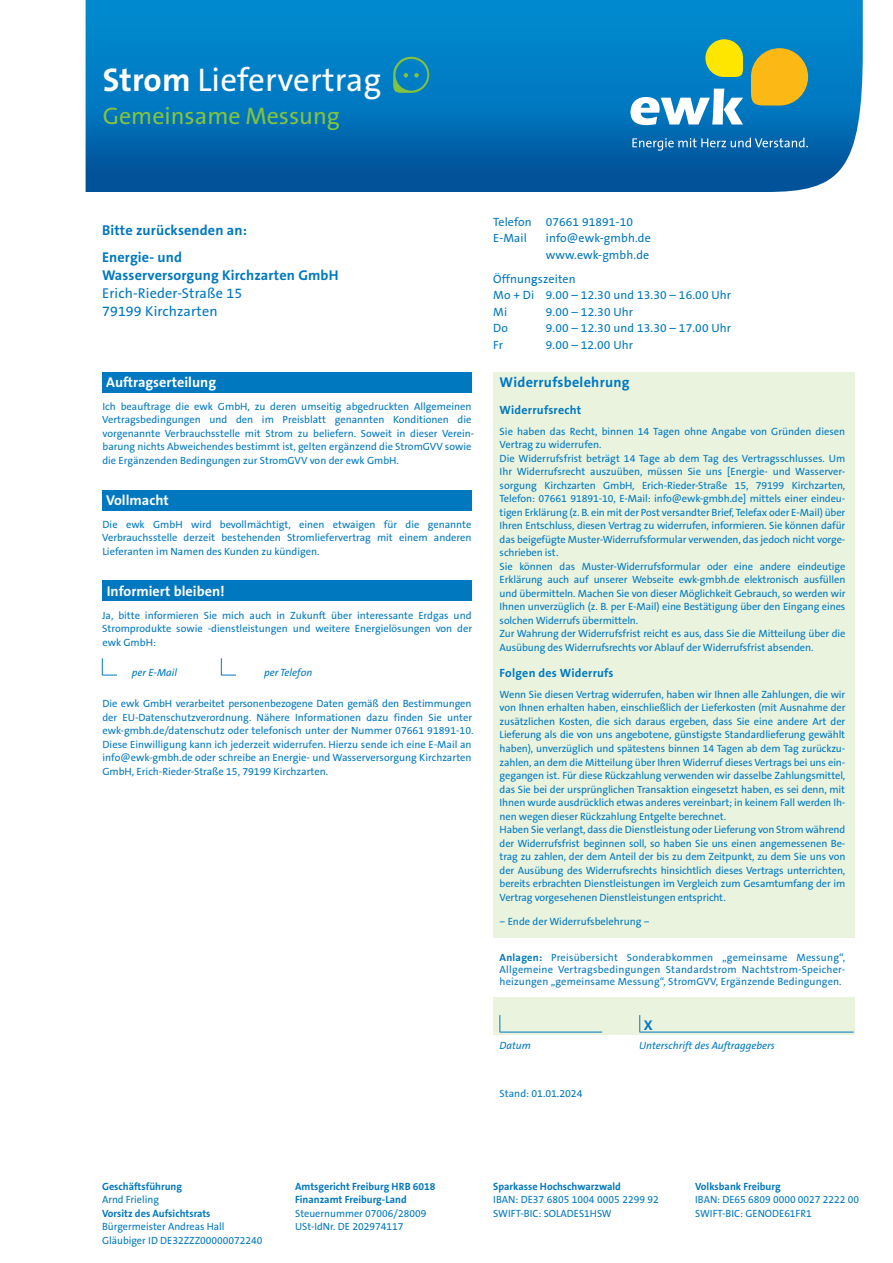
<style>
.page{position:relative;width:893px;height:1263px;background:#fff}
.page>*{position:absolute;margin:0;border:0;box-sizing:border-box;transform-origin:0 0}
.t1{font:33px "The Sans B5 Plain";letter-spacing:.005em;color:#fff}
.t2{font:24px "The Sans B5 Plain";color:#81c340}
.t3{font:700 14.25px/27px "The Sans B7";letter-spacing:.01em;color:#0078c0}
.t4{font:700 14.25px "The Sans B7";color:#fff}
.t5{font:14.25px/18px "The Sans B5 Plain";letter-spacing:.01em;color:#0078c0}
.t6{font:12px/16.5px "The Sans B5 Plain";letter-spacing:.01em;color:#0078c0}
.t7{font:700 12px "The Sans B7";letter-spacing:.02em;color:#0078c0}
.t8{font:10.5px/13.5px "The Sans B5 Plain";letter-spacing:-.01em;color:#0078c0}
.t9{font:700 10.5px/13.5px "The Sans B7";color:#0078c0}
.t10{font:italic 10.5px "The Sans B5 Plain";color:#0078c0}
.s1{font-family:"The Sans B7";font-weight:700}
.s2{font-family:"The Sans B6";font-weight:600}
</style>
<div class="page">
<div style="left:493px;top:998px;width:362px;height:37px;background:#e9f3de"></div>
<div style="left:493px;top:372px;width:362px;height:565px;background:#e9f3de"></div>
<div style="left:102px;top:372px;width:370px;height:21px;background:#0078c0"></div>
<div style="left:102px;top:490px;width:370px;height:21px;background:#0078c0"></div>
<div style="left:102px;top:580px;width:370px;height:21px;background:#0078c0"></div>
<svg style="left:102px;top:658px;width:15px;height:18px"></svg>
<svg style="left:221px;top:658px;width:15px;height:18px"></svg>
<hr style="left:500px;top:1032px;width:102px;height:1px;background:#0078c0">
<svg style="left:500px;top:1015px;width:1px;height:17px"></svg>
<hr style="left:639px;top:1032px;width:215px;height:1px;background:#0078c0">
<svg style="left:639px;top:1015px;width:1px;height:17px"></svg>
<svg style="left:86px;top:0;width:777px;height:192px;background:#0274ba"></svg>
<svg style="left:630px;top:89px;width:113px;height:36px"></svg>
<svg style="left:705px;top:39px;width:38px;height:38px"></svg>
<svg style="left:751px;top:48px;width:57px;height:58px;background:#cfad33"></svg>
<svg style="left:632px;top:138px;width:176px;height:13px;background:#3280b9"></svg>
<svg style="left:393px;top:57px;width:36px;height:36px"></svg>
<h1 class="t1" style="left:103px;top:63px;width:280px"><span class="s1">Strom</span> Liefervertrag</h1>
<h2 class="t2" style="left:103px;top:103px;width:239px">Gemeinsame Messung</h2>
<h3 class="t3" style="left:102px;top:217px;width:147px">Bitte zurücksenden an:<br>Energie- und</h3>
<h3 class="t3" style="left:102px;top:262px;width:238px">Wasserversorgung Kirchzarten GmbH</h3>
<h3 class="t5" style="left:102px;top:285px;width:142px">Erich-Rieder-Straße 15<br>79199 Kirchzarten</h3>
<h3 class="t4" style="left:106px;top:374px;width:111px">Auftragserteilung</h3>
<p class="t8" style="left:102px;top:400px;width:374px">Ich beauftrage die ewk GmbH, zu deren umseitig abgedruckten Allgemeinen Vertragsbedingungen und den im Preisblatt genannten Konditionen die vorgenannte Verbrauchsstelle mit Strom zu beliefern. Soweit in dieser Verein&shy;barung nichts Abweichendes bestimmt ist, gelten ergänzend die StromGVV sowie die Ergänzenden Bedingungen zur StromGVV von der ewk GmbH.</p>
<h3 class="t4" style="left:106px;top:493px;width:64px">Vollmacht</h3>
<p class="t8" style="left:102px;top:518px;width:371px;text-align:justify">Die ewk GmbH wird bevollmächtigt, einen etwaigen für die genannte Verbrauchsstelle derzeit bestehenden Stromliefervertrag mit einem anderen Lieferanten im Namen des Kunden zu kündigen.</p>
<h3 class="t4" style="left:107px;top:584px;width:120px">Informiert bleiben!</h3>
<p class="t8" style="left:102px;top:609px;width:371px;text-align:justify">Ja, bitte informieren Sie mich auch in Zukunft über interessante Erdgas und Stromprodukte sowie -dienstleistungen und weitere Energielösungen von der ewk GmbH:</p>
<p class="t10" style="left:132px;top:667px;width:47px">per E-Mail</p>
<p class="t10" style="left:264px;top:667px;width:50px">per Telefon</p>
<p class="t8" style="left:102px;top:697px;width:373px">Die ewk GmbH verarbeitet personenbezogene Daten gemäß den Bestimmungen der EU-Datenschutzverordnung. Nähere Informationen dazu finden Sie unter ewk-gmbh.de/datenschutz oder telefonisch unter der Nummer 07661 91891-10.<br>Diese Einwilligung kann ich jederzeit widerrufen. Hierzu sende ich eine E-Mail an info@ewk-gmbh.de oder schreibe an Energie- und Wasserversorgung Kirchzarten GmbH, Erich-Rieder-Straße 15, 79199 Kirchzarten.</p>
<p class="t6" style="left:493px;top:214px;width:141px">Telefon 07661 91891-10<br>E-Mail</p>
<p class="t6" style="left:546px;top:231px;width:107px">info@ewk-gmbh.de www.ewk-gmbh.de</p>
<p class="t6" style="left:493px;top:271px;width:239px">Öffnun<span class="s2">g</span>szeiten<br>Mo + Di 9.00 – 12.30 und 13.30 – 16.00 Uhr<br>Mi</p>
<p class="t6" style="left:546px;top:304px;width:89px">9.00 – 12.30 Uhr</p>
<p class="t6" style="left:493px;top:321px;width:16px">Do</p>
<p class="t6" style="left:546px;top:321px;width:187px">9.00 – 12.30 und 13.30 – 17.00 Uhr</p>
<p class="t6" style="left:493px;top:337px;width:11px">Fr</p>
<p class="t6" style="left:546px;top:337px;width:89px">9.00 – 12.00 Uhr</p>
<h3 class="t3" style="left:500px;top:369px;width:132px">Widerrufsbelehrung</h3>
<p class="t7" style="left:500px;top:403px;width:83px">Widerrufsrecht</p>
<p class="t8" style="left:500px;top:425px;width:347px">Sie haben das Recht, binnen 14 Tagen ohne Angabe von Gründen diesen Vertrag zu widerrufen.<br>Die Widerrufsfrist beträgt 14 Tage ab dem Tag des Vertragsschlusses. Um Ihr Widerrufsrecht auszuüben, müssen Sie uns [Energie- und Wasserver&shy;sorgung Kirchzarten GmbH, Erich-Rieder-Straße 15, 79199 Kirchzarten, Telefon: 07661 91891-10, E-Mail: info@ewk-gmbh.de] mittels einer eindeu&shy;tigen Erklärung (z. B. ein mit der Post versandter Brief, Telefax oder E-Mail) über Ihren Entschluss, diesen Vertrag zu widerrufen, informieren. Sie können dafür das beigefügte Muster-Widerrufsformular verwenden, das jedoch nicht vorge&shy;schrieben ist.<br>Sie können das Muster-Widerrufsformular oder eine andere eindeutige Erklärung auch auf unserer Webseite ewk-gmbh.de elektronisch ausfüllen und übermitteln. Machen Sie von dieser Möglichkeit Gebrauch, so werden wir Ihnen unverzüglich (z. B. per E-Mail) eine Bestätigung über den Eingang eines solchen Widerrufs übermitteln.<br>Zur Wahrung der Widerrufsfrist reicht es aus, dass Sie die Mitteilung ü ber die Ausübung des Widerrufsrechts vor Ablauf der Widerrufsfrist absenden.</p>
<p class="t7" style="left:500px;top:667px;width:115px">Folgen des Widerrufs</p>
<p class="t8" style="left:500px;top:688px;width:347px">Wenn Sie diesen Vertrag widerrufen, haben wir Ihnen alle Zahlungen, die wir von Ihnen erhalten haben, einschließlich der Lieferkosten (mit Ausnahme der zusätzlichen Kosten, die sich daraus ergeben, dass Sie eine andere Art der Lieferung als die von uns angebotene, günstigste Standardlieferung gewählt haben), unverzüglich und spätestens binnen 14 Tagen ab dem Tag zurückzu&shy;zahlen, an dem die Mitteilung über Ihren Widerruf dieses Vertrags bei uns ein&shy;gegangen ist. Für diese Rückzahlung verwenden wir dasselbe Zahlungsmittel, das Sie bei der ursprünglichen Transaktion eingesetzt haben, es sei denn, mit Ihnen wurde ausdrücklich etwas anderes vereinbart; in keinem Fall werden Ih&shy;nen wegen dieser Rückzahlung Entgelte berechnet.<br>Haben Sie verlangt, dass die Dienstleistung oder Lieferung von Strom während der Widerrufsfrist beginnen soll, so haben Sie uns einen angemessenen Be&shy;trag zu zahlen, der dem Anteil der bis zu dem Zeitpunkt, zu dem Sie uns von der Ausübung des Widerrufsrechts hinsichtlich dieses Vertrags unterrichten, bereits erbrachten Dienstleistungen im Vergleich zum Gesamtumfang der im Vertrag vorgesehenen Dienstleistungen entspricht.</p>
<p class="t8" style="left:500px;top:915px;width:151px">− Ende der Widerrufsbelehrung −</p>
<p class="t8" style="left:500px;top:951px;width:347px;line-height:12px;text-align:justify"><span class="s1">Anlagen:</span> Preisübersicht Sonderabkommen „gemeinsame Messung“, Allgemeine Vertragsbedingungen Standardstrom Nachtstrom-Speicher&shy;heizungen „gemeinsame Messung“, StromGVV, Ergänzende Bedingungen.</p>
<h3 class="t3" style="left:644px;top:1012px;width:10px">X</h3>
<p class="t10" style="left:500px;top:1040px;width:33px">Datum</p>
<p class="t10" style="left:639px;top:1040px;width:137px">Unterschrift des Auftraggebers</p>
<p class="t8" style="left:500px;top:1087px;width:84px">Stand: 01.01.2024</p>
<p class="t9" style="left:102px;top:1180px;width:82px">Geschäftsführung</p>
<p class="t8" style="left:102px;top:1193px;width:58px">Arnd Frieling</p>
<p class="t9" style="left:102px;top:1207px;width:110px">Vorsitz des Aufsichtsrats</p>
<p class="t8" style="left:102px;top:1220px;width:162px">Bürgermeister Andreas Hall<br>Gläubiger ID DE32ZZZ00000072240</p>
<p class="t9" style="left:295px;top:1180px;width:142px">Amtsgericht Freiburg HRB 6018<br>Finanzamt Freiburg-Land</p>
<p class="t8" style="left:295px;top:1207px;width:133px">Steuernummer 07006/28009<br>USt-IdNr. DE 202974117</p>
<p class="t9" style="left:493px;top:1180px;width:129px">Sparkasse Hochschwarzwald</p>
<p class="t8" style="left:493px;top:1193px;width:167px">IBAN: DE37 6805 1004 0005 2299 92<br>SWIFT-BIC: SOLADES1HSW</p>
<p class="t9" style="left:695px;top:1180px;width:87px">Volksbank Freiburg</p>
<p class="t8" style="left:695px;top:1193px;width:165px">IBAN: DE65 6809 0000 0027 2222 00<br>SWIFT-BIC: GENODE61FR1</p>
</div>
